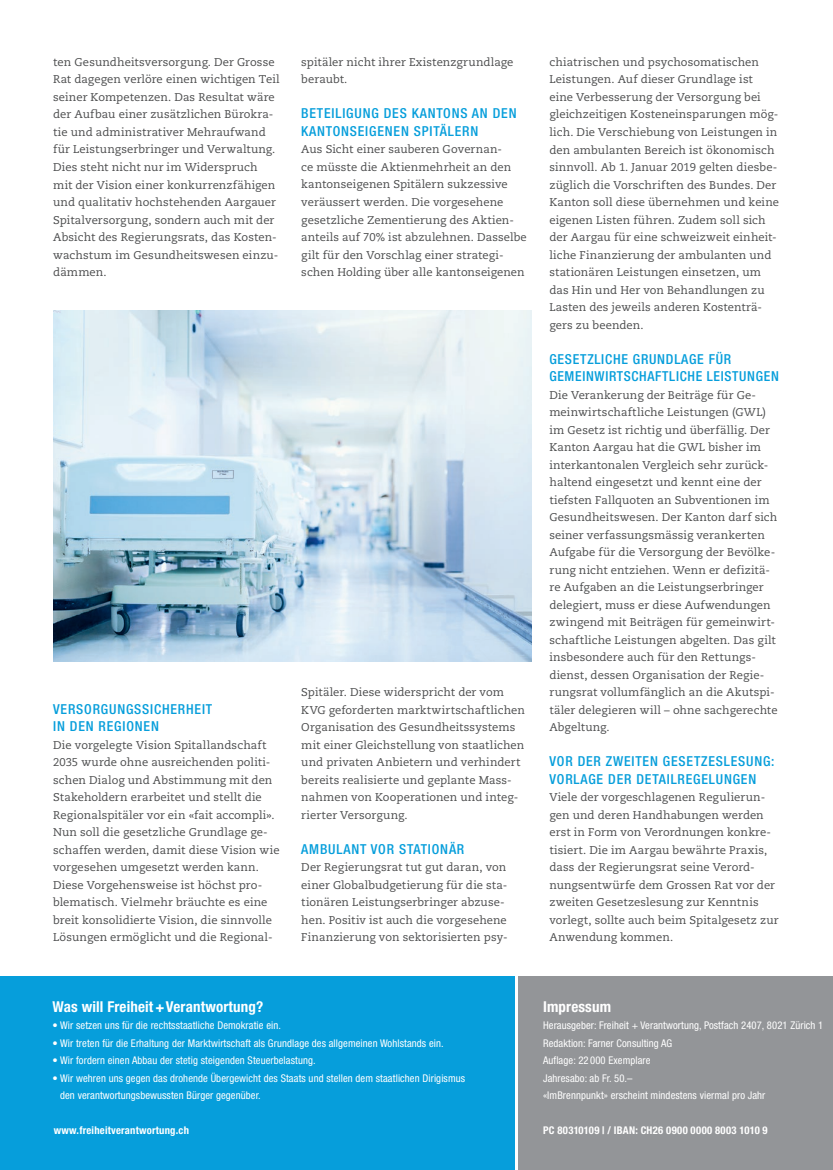
<style>
.page{position:relative;width:833px;height:1170px;background:#fff}
.page>*{position:absolute;margin:0;border:0;box-sizing:border-box;transform-origin:0 0}
.t1{font:700 condensed 15px "Helvetica Neue LT Std";letter-spacing:.01em;color:#fff}
.t2{font:500 condensed 13.75px/17.5px "Helvetica Neue LT Std";letter-spacing:.06em;color:#069edb}
.t3{font:11.25px/17.5px "Caecilia LT Std";letter-spacing:.005em;color:#4b4c4d}
.t4{font:condensed 10.62px/17.5px "Helvetica Neue LT Std";letter-spacing:.01em;color:#fff}
.t5{font:700 condensed 10.62px "Helvetica Neue LT Std";letter-spacing:.02em;color:#fff}
</style>
<div class="page">
<div style="left:0;top:976px;width:514px;height:193px;background:#069edb"></div>
<div style="left:518px;top:976px;width:315px;height:193px;background:#939598"></div>
<img style="left:53px;top:311px;width:478px;height:350px">
<p class="t3" style="left:53px;top:53px;width:228px">ten Gesundheitsversorgung. Der Grosse Rat dagegen verlöre einen wichtigen Teil seiner Kompetenzen. Das Resultat wäre der Aufbau einer zusätzlichen Bürokra&shy;tie und administrativer Mehraufwand für Leistungserbringer und Verwaltung.<br>Dies steht nicht nur im Widerspruch mit der Vision einer konkurrenzfähigen und qualitativ hochstehenden Aargauer Spitalversorgung, sondern auch mit der Absicht des Regierungsrats, das Kosten&shy;wachstum im Gesundheitswesen einzu&shy;dämmen.</p>
<p class="t3" style="left:301px;top:53px;width:214px">spitäler nicht ihrer Existenzgrundlage beraubt.</p>
<p class="t2" style="left:301px;top:105px;width:217px">BETEILIGUNG DES KANTONS AN DEN<br>KANTONSEIGENEN SPITÄLERN</p>
<p class="t3" style="left:301px;top:141px;width:227px">Aus Sicht einer sauberen Governan-<br>ce müsste die Aktienmehrheit an den kantonseigenen Spitälern sukzessive veräussert werden. Die vorgesehene gesetzliche Zementierung des Aktien&shy;anteils auf 70% ist abzulehnen. Dasselbe gilt für den Vorschlag einer strategi&shy;schen Holding über alle kantonseigenen</p>
<p class="t2" style="left:53px;top:700px;width:161px">VERSORGUNGSSICHERHEIT<br>IN DEN REGIONEN</p>
<p class="t3" style="left:53px;top:736px;width:228px">Die vorgelegte Vision Spitallandschaft 2035 wurde ohne ausreichenden politi&shy;schen Dialog und Abstimmung mit den Stakeholdern erarbeitet und stellt die Regionalspitäler vor ein «fait accompli».<br>Nun soll die gesetzliche Grundlage ge&shy;schaffen werden, damit diese Vision wie vorgesehen umgesetzt werden kann.<br>Diese Vorgehensweise ist höchst pro&shy;blematisch. Vielmehr bräuchte es eine breit konsolidierte Vision, die sinnvolle Lösungen ermöglicht und die Regional-</p>
<p class="t3" style="left:301px;top:683px;width:225px">Spitäler. Diese widerspricht der vom KVG geforderten marktwirtschaftlichen Organisation des Gesundheitssystems mit einer Gleichstellung von staatlichen und privaten Anbietern und verhindert bereits realisierte und geplante Mass&shy;nahmen von Kooperationen und integ&shy;rierter Versorgung.</p>
<p class="t2" style="left:301px;top:840px;width:164px">AMBULANT VOR STATIONÄR</p>
<p class="t3" style="left:301px;top:858px;width:208px">Der Regierungsrat tut gut daran, von einer Globalbudgetierung für die sta&shy;tionären Leistungserbringer abzuse&shy;hen. Positiv ist auch die vorgesehene Finanzierung von sektorisierten psy-</p>
<p class="t3" style="left:549px;top:53px;width:231px">chiatrischen und psychosomatischen Leistungen. Auf dieser Grundlage ist eine Verbesserung der Versorgung bei gleichzeitigen Kosteneinsparungen mög&shy;lich. Die Verschiebung von Leistungen in den ambulanten Bereich ist ökonomisch sinnvoll. Ab 1. Januar 2019 gelten diesbe&shy;züglich die Vorschriften des Bundes. Der Kanton soll diese übernehmen und keine eigenen Listen führen. Zudem soll sich der Aargau für eine schweizweit einheit&shy;liche Finanzierung der ambulanten und stationären Leistungen einsetzen, um das Hin und Her von Behandlungen zu Lasten des jeweils anderen Kostenträ&shy;gers zu beenden.</p>
<p class="t2" style="left:549px;top:350px;width:231px">GESETZLICHE GRUNDLAGE FÜR<br>GEMEINWIRTSCHAFTLICHE LEISTUNGEN</p>
<p class="t3" style="left:549px;top:386px;width:230px">Die Verankerung der Beiträge für Ge&shy;meinwirtschaftliche Leistungen (GWL) im Gesetz ist richtig und überfällig. Der Kanton Aargau hat die GWL bisher im interkantonalen Vergleich sehr zurück&shy;haltend eingesetzt und kennt eine der tiefsten Fallquoten an Subventionen im Gesundheitswesen. Der Kanton darf sich seiner verfassungsmässig verankerten Aufgabe für die Versorgung der Bevölke&shy;rung nicht entziehen. Wenn er defizitä&shy;re Aufgaben an die Leistungserbringer delegiert, muss er diese Aufwendungen zwingend mit Beiträgen für gemeinwirt&shy;schaftliche Leistungen abgelten. Das gilt insbesondere auch für den Rettungs&shy;dienst, dessen Organisation der Regie&shy;rungsrat vollumfänglich an die Akutspi&shy;täler delegieren will – ohne sachgerechte Abgeltung.</p>
<p class="t2" style="left:549px;top:752px;width:227px">VOR DER ZWEITEN GESETZESLESUNG:<br>VORLAGE DER DETAILREGELUNGEN</p>
<p class="t3" style="left:549px;top:788px;width:231px">Viele der vorgeschlagenen Regulierun&shy;gen und deren Handhabungen werden erst in Form von Verordnungen konkre&shy;tisiert. Die im Aargau bewährte Praxis, dass der Regierungsrat seine Verord&shy;nungsentwürfe dem Grossen Rat vor der zweiten Gesetzeslesung zur Kenntnis vorlegt, sollte auch beim Spitalgesetz zur Anwendung kommen.</p>
<h1 class="t1" style="left:52px;top:997px;width:212px">Was will Freiheit+Verantwortung?</h1>
<p class="t4" style="left:52px;top:1016px;width:230px">• Wir setzen uns für die rechtsstaatliche Demokratie ein.</p>
<p class="t4" style="left:52px;top:1033px;width:393px">• Wir treten für die Erhaltung der Marktwirtschaft als Grundlage des allgemeinen Wohlstands ein.</p>
<p class="t4" style="left:52px;top:1051px;width:265px">• Wir fordern einen Abbau der stetig steigenden Steuerbelastung.</p>
<p class="t4" style="left:60px;top:1068px;width:406px;text-indent:-8px">• Wir wehren uns gegen das drohende Übergewicht des Staats und stellen dem staatlichen Dirigismus den verantwortungsbewussten Bürger gegenüber.</p>
<p class="t5" style="left:54px;top:1123px;width:137px">www.freiheitverantwortung.ch</p>
<h1 class="t1" style="left:543px;top:997px;width:70px">Impressum</h1>
<p class="t4" style="left:543px;top:1016px;width:282px">Herausgeber: Freiheit + Verantwortung, Postfach 2407, 8021 Zürich 1<br>Redaktion: Farner Consulting AG<br>Auflage: 22 000 Exemplare<br>Jahresabo: ab Fr. 50.–<br>«ImBrennpunkt» erscheint mindestens viermal pro Jahr</p>
<p class="t5" style="left:543px;top:1123px;width:226px">PC 80310109 | / IBAN: CH26 0900 0000 8003 1010 9</p>
</div>
